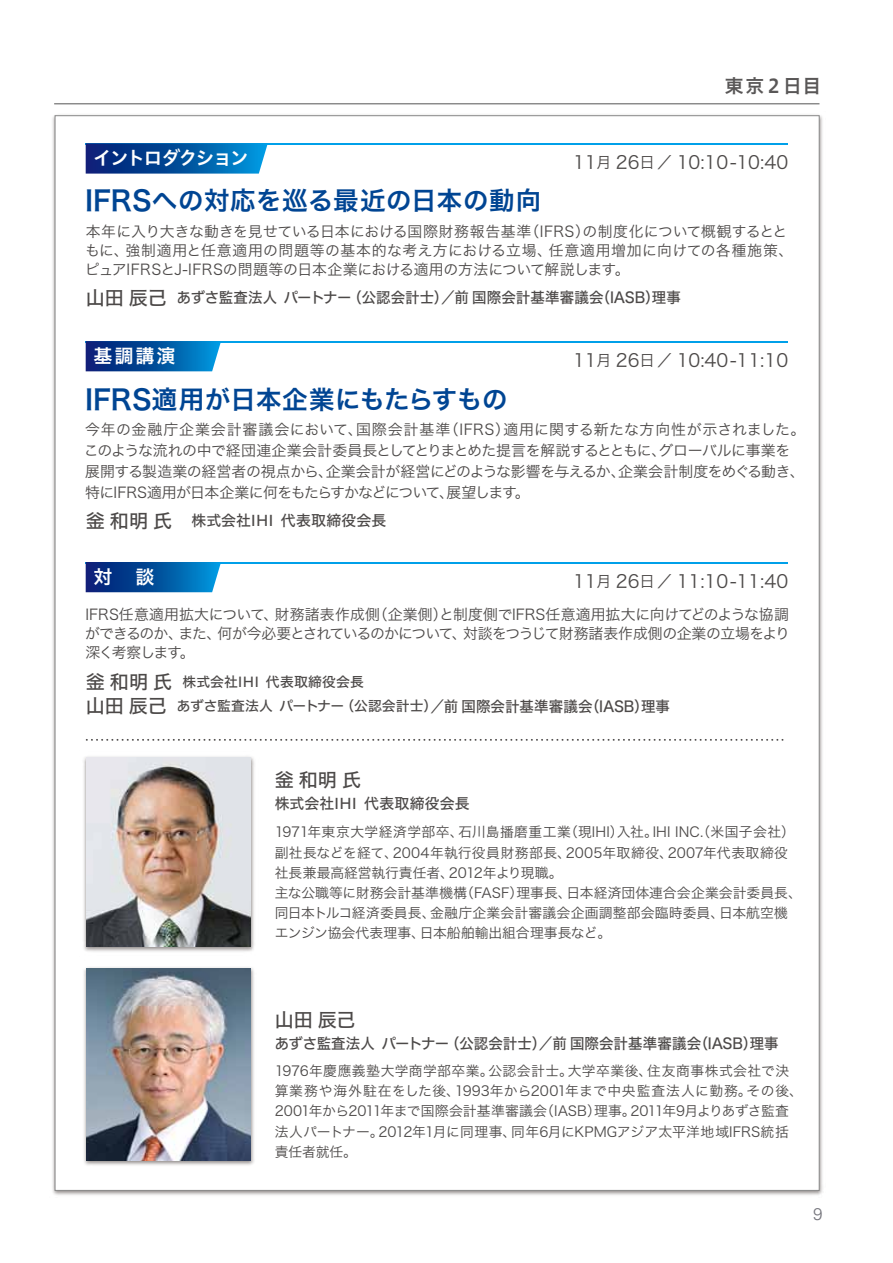
<style>
.page{position:relative;width:893px;height:1263px;background:#fff}
.page>*{position:absolute;margin:0;border:0;box-sizing:border-box;transform-origin:0 0}
.t1{font:25.5px "Hira Kaku Pro N W6";letter-spacing:.02em;color:#004593}
.t2{font:25.5px "Hira Kaku Pro N W6";color:#004593}
.t3{font:19.05px "Hiragino UD Sans Std N W6";letter-spacing:-.1em;color:#fff}
.t4{font:19.05px "Hiragino UD Sans F Std W5";color:#4c4948}
.t5{font:19.05px "Hiragino UD Sans Std N W6";letter-spacing:.025em;color:#595757}
.t6{font:18px "Hira Kaku Pro W3";color:#4c4948}
.t7{font:300 16.95px "Univers 45";color:#75757c}
.t8{font:14.85px/19px "Hira Kaku Pro N W3";color:#4c4948}
.t9{font:14.85px/21.3px "Hira Kaku Pro W3";letter-spacing:-.02em;color:#4c4948}
.t10{font:14.85px "Hiragino UD Sans F Std W5";letter-spacing:.01em;color:#4c4948}
.t11{font:13.8px/20.1px "Hira Kaku Pro W3";letter-spacing:.01em;color:#4c4948}
.t12{font:13.8px "Hiragino UD Sans F Std W5";letter-spacing:.005em;color:#4c4948}
.s1{font-size:15.45px}
.s2{font-size:27.6px}
.s3{font-size:19.05px}
.s4{font-family:"Hira Kaku Std W5"}
.s5{font-size:14.85px}
.s6{font-family:"Hira Kaku Std W5";font-size:14.85px}
</style>
<div class="page">
<div style="left:55px;top:115px;width:764px;height:1076px;background:#fff;border:1px solid #898989"></div>
<svg style="left:87px;top:739px;width:697px;height:2px"></svg>
<hr style="left:54px;top:103px;width:765px;height:1px;background:#727171">
<hr style="left:86px;top:143px;width:702px;height:2px;background:#00a0e9">
<svg style="left:86px;top:143px;width:182px;height:31px;background:#0b59a3"></svg>
<img style="left:83px;top:756px;width:171px;height:196px">
<img style="left:86px;top:757px;width:165px;height:190px">
<hr style="left:86px;top:341px;width:702px;height:1px;background:#00a0e9">
<svg style="left:86px;top:341px;width:135px;height:30px;background:#0957a2"></svg>
<hr style="left:86px;top:562px;width:702px;height:1px;background:#00a0e9">
<svg style="left:86px;top:562px;width:135px;height:30px;background:#0956a1"></svg>
<img style="left:52px;top:952px;width:229px;height:243px">
<img style="left:86px;top:968px;width:165px;height:193px">
<h2 class="t5" style="left:725px;top:71px;width:98px">東京２日目</h2>
<h2 class="t3" style="left:93px;top:144px;width:158px">イントロダクション</h2>
<h3 class="t6" style="left:573px;top:146px;width:216px">11<span class="s1">月</span> 26<span class="s1">日／</span> 10:10-10:40</h3>
<h1 class="t1" style="left:85px;top:178px;width:458px"><span class="s2">IFRS</span>への対応を巡る最近の日本の動向</h1>
<p class="t8" style="left:85px;top:221px;width:710px">本年に入り大きな動きを見せている日本における国際財務報告基準（IFRS）の制度化について概観するとともに、強制適用と任意適用の問題等の基本的な考え方における立場、任意適用増加に向けての各種施策、ピュアIFRSとJ-IFRSの問題等の日本企業における適用の方法について解説します。</p>
<p class="t10" style="left:86px;top:286px;width:597px"><span class="s3">山田 辰己</span> あずさ監査法人 パートナー （公認会計士）／前 国際会計基準審議会（<span class="s4">IASB</span>）理事</p>
<h2 class="t3" style="left:94px;top:341px;width:84px">基調講演</h2>
<h3 class="t6" style="left:573px;top:344px;width:216px">11<span class="s1">月</span> 26<span class="s1">日／</span> 10:40-11:10</h3>
<h1 class="t2" style="left:85px;top:377px;width:424px"><span class="s2">IFRS</span>適用が日本企業にもたらすもの</h1>
<p class="t9" style="left:84px;top:417px;width:723px">今年の金融庁企業会計審議会において、国際会計基準（IFRS）適用に関する新たな方向性が示されました。このような流れの中で経団連企業会計委員長としてとりまとめた提言を解説するとともに、グローバルに事業を展開する製造業の経営者の視点から、企業会計が経営にどのような影響を与えるか、企業会計制度をめぐる動き、特にIFRS適用が日本企業に何をもたらすかなどについて、展望します。</p>
<p class="t10" style="left:86px;top:509px;width:302px"><span class="s3">釡 和明 氏　</span>株式会社IHI 代表取締役会長</p>
<h2 class="t3" style="left:94px;top:562px;width:63px">対　談</h2>
<h3 class="t6" style="left:573px;top:565px;width:216px">11<span class="s1">月</span> 26<span class="s1">日／</span> 11:10-11:40</h3>
<p class="t8" style="left:85px;top:603px;width:706px;text-align:justify">IFRS任意適用拡大について、財務諸表作成側（企業側）と制度側でIFRS任意適用拡大に向けてどのような協調ができるのか、また、何が今必要とされているのかについて、対談をつうじて財務諸表作成側の企業の立場をより深く考察します。</p>
<p class="t12" style="left:86px;top:696px;width:586px"><span class="s3">山田 辰己</span> あずさ監査法人 パートナー （公認会計士）<span class="s5">／前 国際会計基準審議会（</span><span class="s6">IASB</span><span class="s5">）理事</span></p>
<p class="t12" style="left:86px;top:672px;width:280px"><span class="s3">釡 和明 氏</span> 株式会社IHI 代表取締役会長</p>
<h2 class="t4" style="left:275px;top:765px;width:88px">釡 和明 氏</h2>
<p class="t10" style="left:275px;top:792px;width:196px">株式会社IHI 代表取締役会長</p>
<p class="t11" style="left:275px;top:821px;width:529px">1971年東京大学経済学部卒、石川島播磨重工業（現IHI）入社。IHI INC.（米国子会社）副社長などを経て、2004年執行役員財務部長、2005年取締役、2007年代表取締役社長兼最高経営執行責任者、2012年より現職。<br>主な公職等に財務会計基準機構（FASF）理事長、日本経済団体連合会企業会計委員長、同日本トルコ経済委員長、金融庁企業会計審議会企画調整部会臨時委員、日本航空機エンジン協会代表理事、日本船舶輸出組合理事長など。</p>
<h2 class="t4" style="left:275px;top:1005px;width:83px">山田 辰己</h2>
<p class="t10" style="left:275px;top:1032px;width:505px">あずさ監査法人 パートナー （公認会計士）／前 国際会計基準審議会（<span class="s4">IASB</span>）理事</p>
<p class="t11" style="left:275px;top:1060px;width:530px">1976年慶應義塾大学商学部卒業。公認会計士。大学卒業後、住友商事株式会社で決算業務や海外駐在をした後、1993年から2001年まで中央監査法人に勤務。その後、2001年から2011年まで国際会計基準審議会（IASB）理事。2011年9月よりあずさ監査法人パートナー。2012年1月に同理事、同年6月にKPMGアジア太平洋地域IFRS統括責任者就任。</p>
<p class="t7" style="left:813px;top:1203px;width:11px">9</p>
</div>
